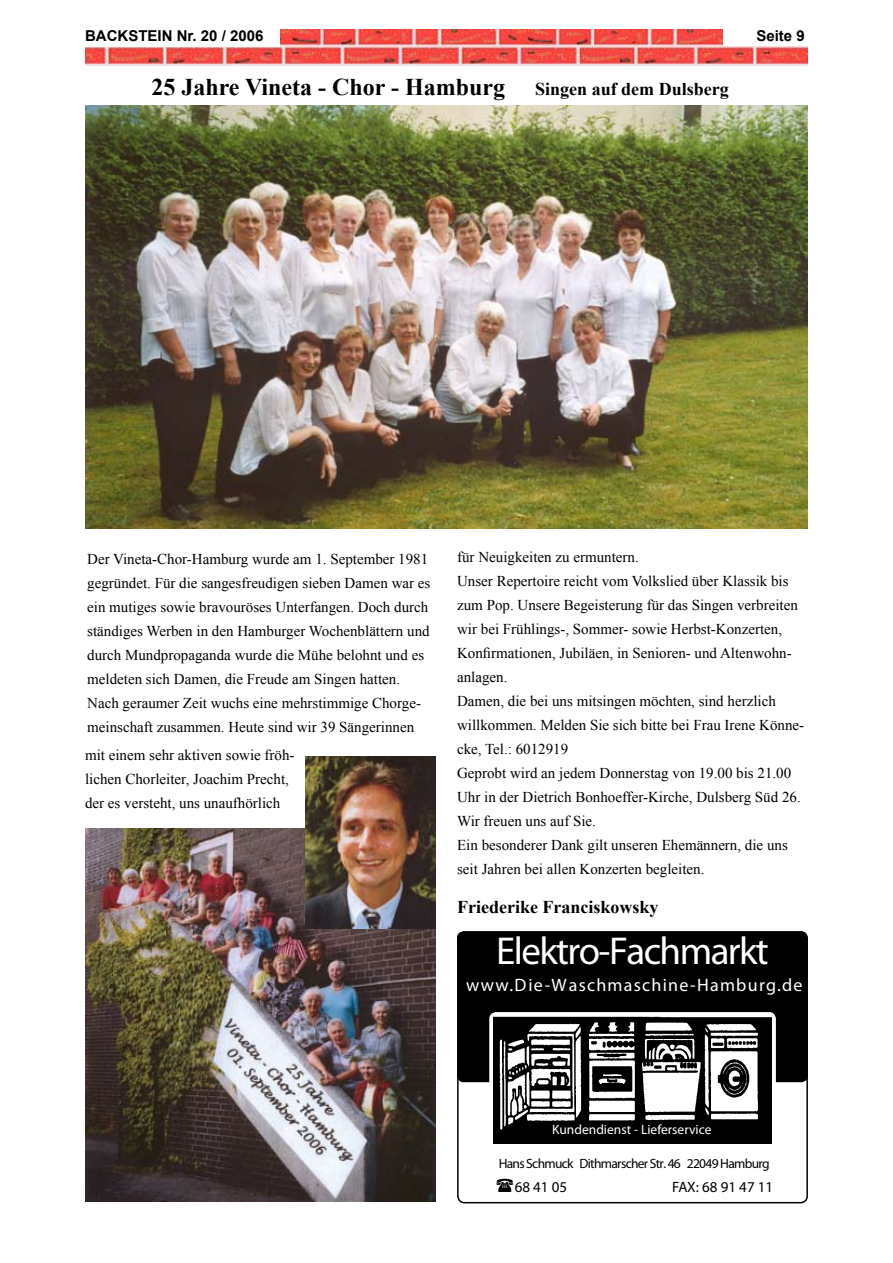
<style>
.page{position:relative;width:893px;height:1263px;background:#fff}
.page>*{position:absolute;margin:0;border:0;box-sizing:border-box;transform-origin:0 0}
.t1{font:39px "Myriad Pro";letter-spacing:-.04em;color:#fff}
.t2{font:700 24px "Times New Roman";color:#000}
.t3{font:18px "Myriad Pro";letter-spacing:.07em;color:#fff}
.t4{font:700 18px "Times New Roman";color:#000}
.t5{font:15px/24px "Times New Roman";color:#000}
.t6{font:700 15px "Arial";color:#000}
.t7{font:15px "Myriad Pro";color:#000}
.t8{font:13.5px "Myriad Pro";letter-spacing:-.05em;color:#000}
.t9{font:13.5px "Myriad Pro";color:#fff}
.s1{font-size:18px}
</style>
<div class="page">
<img style="left:85px;top:30px;width:723px;height:36px">
<img style="left:85px;top:105px;width:723px;height:424px">
<img style="left:85px;top:828px;width:351px;height:373px">
<div style="left:457px;top:931px;width:351px;height:151px;background:#000;border-radius:7px"></div>
<div style="left:457px;top:931px;width:351px;height:272px;border:2px solid #000;border-radius:7px"></div>
<div style="left:489px;top:1012px;width:287px;height:128px;background:#fff;border-radius:7px"></div>
<img style="left:493px;top:1017px;width:278px;height:126px">
<div style="left:533px;top:1122px;width:199px;height:20px;background:#000"></div>
<img style="left:306px;top:756px;width:130px;height:172px">
<div style="left:78px;top:26px;width:202px;height:20px;background:#fff"></div>
<div style="left:724px;top:26px;width:87px;height:20px;background:#fff"></div>
<p class="t6" style="left:85px;top:26px;width:180px">BACKSTEIN Nr. 20 / 2006</p>
<p class="t6" style="left:756px;top:26px;width:50px">Seite 9</p>
<h2 class="t2" style="left:151px;top:70px;width:579px">25 Jahre Vineta - Chor - Hamburg <span class="s1">Singen auf dem Dulsberg</span></h2>
<p class="t5" style="left:87px;top:547px;width:345px">Der Vineta-Chor-Hamburg wurde am 1. September 1981 gegründet. Für die sangesfreudigen sieben Damen war es ein mutiges sowie bravouröses Unterfangen. Doch durch ständiges Werben in den Hamburger Wochenblättern und durch Mundpropaganda wurde die Mühe belohnt und es meldeten sich Damen, die Freude am Singen hatten.<br>Nach geraumer Zeit wuchs eine mehrstimmige Chorge&shy;meinschaft zusammen. Heute sind wir 39 Sängerinnen</p>
<p class="t5" style="left:85px;top:743px;width:211px">mit einem sehr aktiven sowie fröh&shy;lichen Chorleiter, Joachim Precht, der es versteht, uns unaufhörlich</p>
<p class="t5" style="left:457px;top:544px;width:348px">für Neuigkeiten zu ermuntern.<br>Unser Repertoire reicht vom Volkslied über Klassik bis zum Pop. Unsere Begeisterung für das Singen verbreiten wir bei Frühlings-, Sommer- sowie Herbst-Konzerten, Konfirmationen, Jubiläen, in Senioren- und Altenwohn&shy;anlagen.<br>Damen, die bei uns mitsingen möchten, sind herzlich willkommen. Melden Sie sich bitte bei Frau Irene Könne&shy;cke, Tel.: 6012919<br>Geprobt wird an jedem Donnerstag von 19.00 bis 21.00<br>Uhr in der Dietrich Bonhoeffer-Kirche, Dulsberg Süd 26.<br>Wir freuen uns auf Sie.<br>Ein besonderer Dank gilt unseren Ehemännern, die uns seit Jahren bei allen Konzerten begleiten.</p>
<p class="t4" style="left:457px;top:895px;width:203px">Friederike Franciskowsky</p>
<h1 class="t1" style="left:496px;top:927px;width:274px">Elektro-Fachmarkt</h1>
<p class="t3" style="left:466px;top:974px;width:338px">www.Die-Waschmaschine-Hamburg.de</p>
<p class="t9" style="left:552px;top:1121px;width:161px">Kundendienst - Lieferservice</p>
<p class="t8" style="left:499px;top:1155px;width:273px">Hans Schmuck Dithmarscher Str. 46 22049 Hamburg</p>
<p class="t7" style="left:515px;top:1178px;width:54px">68 41 05</p>
<p class="t7" style="left:672px;top:1178px;width:103px">FAX: 68 91 47 11</p>
</div>
